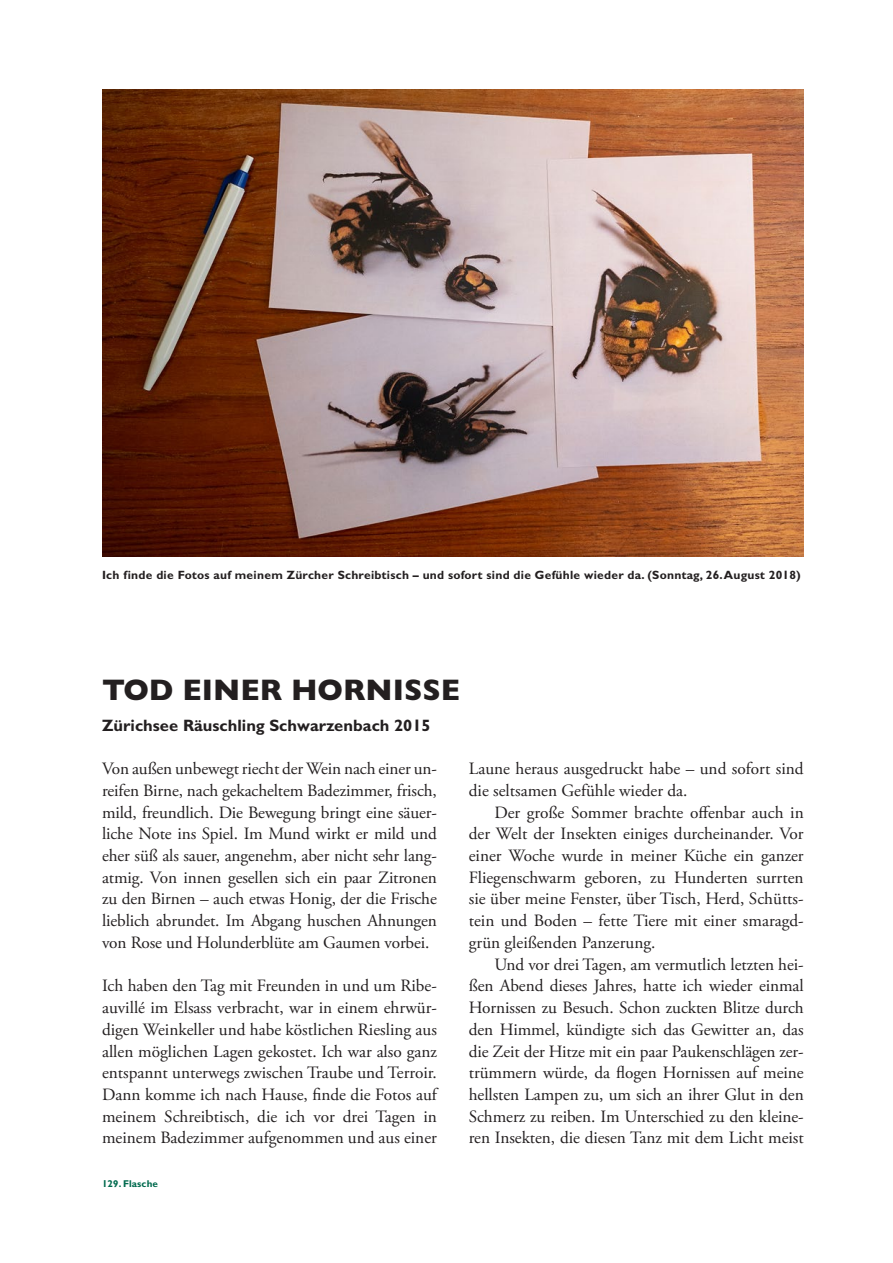
<style>
.page{position:relative;width:893px;height:1263px;background:#fff}
.page>*{position:absolute;margin:0;border:0;box-sizing:border-box;transform-origin:0 0}
.Titel{font:800 30px "Gill Sans MT Pro";color:#231f20}
.Lauftext_ohne_Einzug{font:17.25px/21.8px "Adobe Garamond Pro";color:#231f20;text-align:justify}
.Lauftext_mit_Einzug{font:17.25px/21.8px "Adobe Garamond Pro";letter-spacing:-.005em;color:#231f20;text-align:justify}
.Vorspann{font:700 16.5px "Gill Sans MT Pro";color:#231f20}
.Getrunken_am{font:700 12px "Gill Sans MT Pro";letter-spacing:.02em;color:#231f20}
.Thema_der_Seiten{font:700 9.9px "Gill Sans MT Pro";letter-spacing:.01em;color:#006a4e}
</style>
<div class="page">
<img style="left:102px;top:89px;width:702px;height:468px">
<p class="Getrunken_am" style="left:102px;top:567px;width:700px">Ich finde die Fotos auf meinem Zürcher Schreibtisch – und sofort sind die Gefühle wieder da. (Sonntag, 26.August 2018)</p>
<p class="Titel" style="left:102px;top:672px;width:360px">TOD EINER HORNISSE</p>
<p class="Vorspann" style="left:102px;top:715px;width:330px">Zürichsee Räuschling Schwarzenbach 2015</p>
<p class="Lauftext_ohne_Einzug" style="left:102px;top:758px;width:336px">Von außen unbewegt riecht der Wein nach einer un&shy;reifen Birne, nach gekacheltem Badezimmer, frisch, mild, freundlich. Die Bewegung bringt eine säuer&shy;liche Note ins Spiel. Im Mund wirkt er mild und eher süß als sauer, angenehm, aber nicht sehr lang&shy;atmig. Von innen gesellen sich ein paar Zitronen zu den Birnen – auch etwas Honig, der die Frische lieblich abrundet. Im Abgang huschen Ahnungen von Rose und Holunderblüte am Gaumen vorbei.</p>
<p class="Lauftext_ohne_Einzug" style="left:102px;top:975px;width:336px">Ich haben den Tag mit Freunden in und um Ribe&shy;auvillé im Elsass verbracht, war in einem ehrwür&shy;digen Weinkeller und habe köstlichen Riesling aus allen möglichen Lagen gekostet. Ich war also ganz entspannt unterwegs zwischen Traube und Terroir.<br>Dann komme ich nach Hause, finde die Fotos auf meinem Schreibtisch, die ich vor drei Tagen in meinem Badezimmer aufgenommen und aus einer</p>
<p class="Lauftext_ohne_Einzug" style="left:469px;top:758px;width:336px">Laune heraus ausgedruckt habe – und sofort sind die seltsamen Gefühle wieder da.</p>
<p class="Lauftext_mit_Einzug" style="left:469px;top:802px;width:336px;text-indent:26px">Der große Sommer brachte offenbar auch in der Welt der Insekten einiges durcheinander. Vor einer Woche wurde in meiner Küche ein ganzer Fliegenschwarm geboren, zu Hunderten surrten sie über meine Fenster, über Tisch, Herd, Schütts&shy;tein und Boden – fette Tiere mit einer smaragd&shy;grün gleißenden Panzerung.</p>
<p class="Lauftext_mit_Einzug" style="left:469px;top:954px;width:336px;text-indent:26px">Und vor drei Tagen, am vermutlich letzten hei&shy;ßen Abend dieses Jahres, hatte ich wieder einmal Hornissen zu Besuch. Schon zuckten Blitze durch den Himmel, kündigte sich das Gewitter an, das die Zeit der Hitze mit ein paar Paukenschlägen zer&shy;trümmern würde, da flogen Hornissen auf meine hellsten Lampen zu, um sich an ihrer Glut in den Schmerz zu reiben. Im Unterschied zu den kleine&shy;ren Insekten, die diesen Tanz mit dem Licht meist</p>
<p class="Thema_der_Seiten" style="left:102px;top:1177px;width:58px">129. Flasche</p>
</div>
